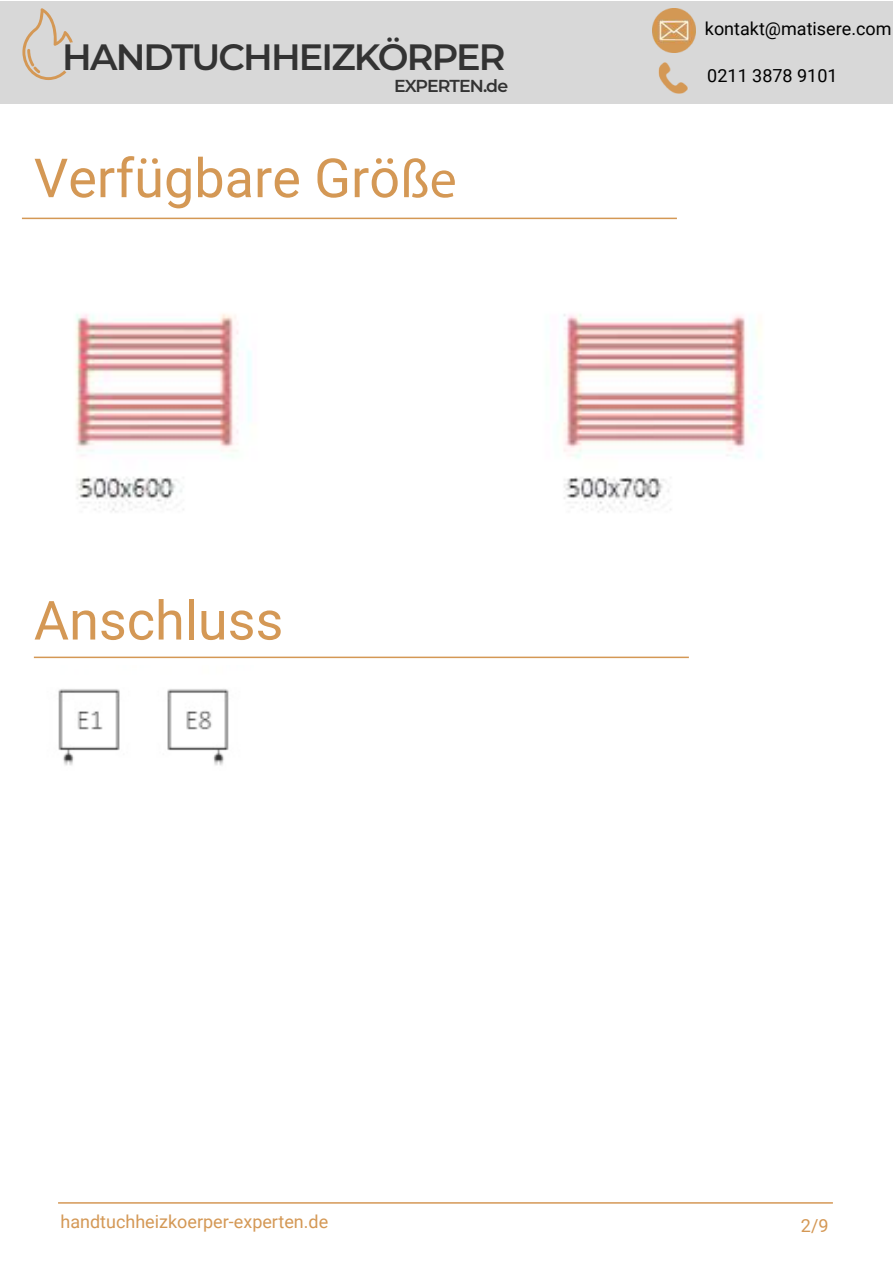
<style>
.page{position:relative;width:893px;height:1263px;background:#fff}
.page>*{position:absolute;margin:0;border:0;box-sizing:border-box;transform-origin:0 0}
.t1{font:54px "Roboto";color:#d49855}
.t2{font:600 36.6px "Montserrat";letter-spacing:-.05em;color:#333}
.t3{font:18px "Roboto";color:#d49855}
.t4{font:18px "Roboto";color:#000}
.t5{font:600 17.4px "Montserrat";letter-spacing:-.055em;color:#333}
.s1{font-family:"Myriad Pro"}
</style>
<div class="page">
<hr style="left:58px;top:1202px;width:775px;height:2px;background:#d49855">
<hr style="left:22px;top:218px;width:655px;height:1px;background:#d49855">
<div style="left:0;top:1px;width:893px;height:102px;background:#d8d8d8"></div>
<img style="left:652px;top:9px;width:44px;height:43px">
<img style="left:658px;top:62px;width:30px;height:32px">
<svg style="left:22px;top:8px;width:51px;height:72px"></svg>
<img style="left:75px;top:313px;width:687px;height:200px">
<img style="left:58px;top:689px;width:171px;height:77px">
<hr style="left:34px;top:657px;width:655px;height:1px;background:#d49855">
<h2 class="t2" style="left:62px;top:31px;width:445px">HANDTUCHHEIZKÖRPER</h2>
<p class="t5" style="left:394px;top:74px;width:115px">EXPERTEN.de</p>
<h1 class="t1" style="left:34px;top:140px;width:424px">Verfügbare Grö<span class="s1">ße</span></h1>
<h1 class="t1" style="left:34px;top:582px;width:251px">Anschluss</h1>
<p class="t4" style="left:705px;top:16px;width:188px">kontakt@matisere.com</p>
<p class="t4" style="left:707px;top:63px;width:132px">0211 3878 9101</p>
<p class="t3" style="left:60px;top:1209px;width:269px">handtuchheizkoerper-experten.de</p>
<p class="t3" style="left:801px;top:1213px;width:29px">2/9</p>
</div>
